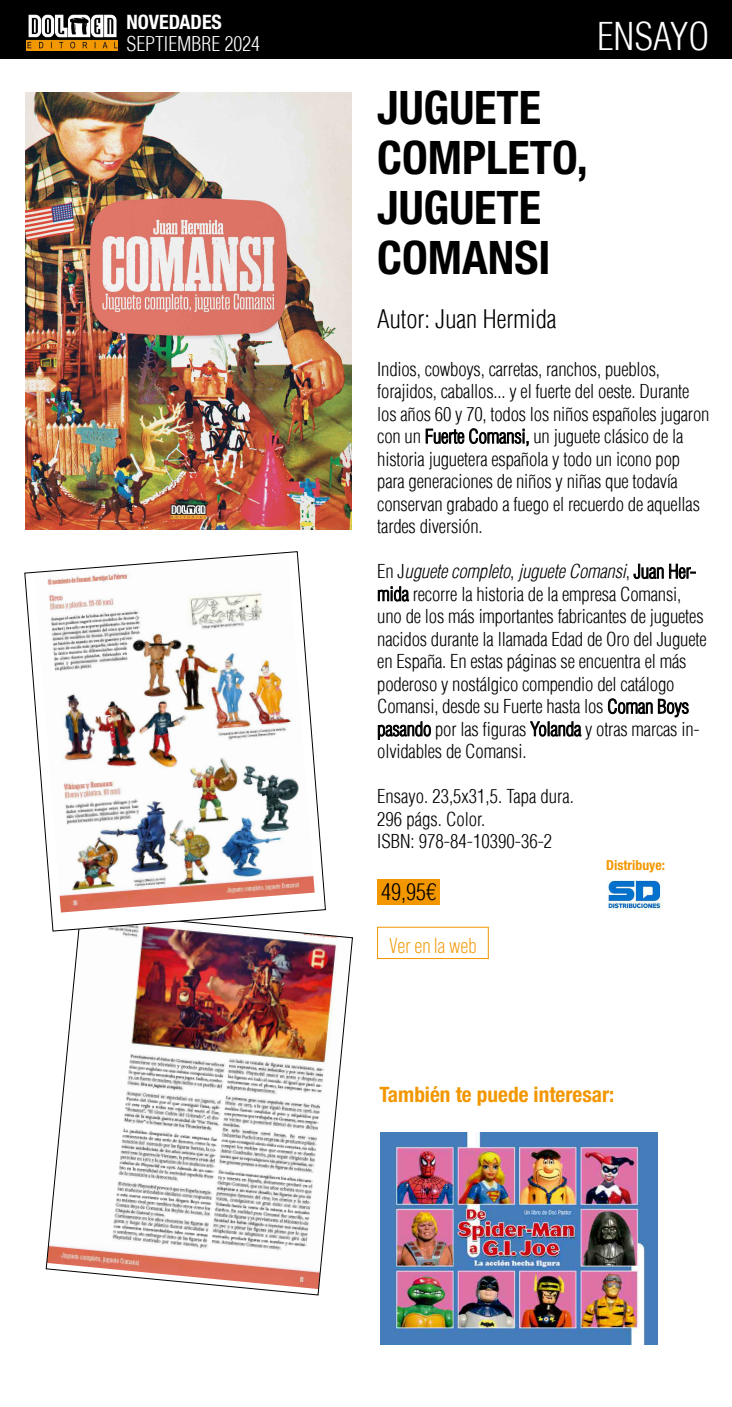
<style>
.page{position:relative;width:732px;height:1407px;background:#fff}
.page>*{position:absolute;margin:0;border:0;box-sizing:border-box;transform-origin:0 0}
.t1{font:700 condensed 46.25px/50px "Helvetica Neue LT Std";color:#000}
.t2{font:300 condensed 37.44px "Helvetica LT";color:#fff}
.t3{font:300 condensed 25px "Helvetica LT";color:#000}
.t4{font:300 condensed 22.5px "Helvetica LT";color:#000}
.t5{font:21.62px "Bebas Neue Pro";color:#f29700}
.t6{font:700 condensed 21.25px "Helvetica Neue LT Std";color:#f29700}
.t7{font:300 condensed 19.88px "Helvetica LT";color:#fff}
.t8{font:700 condensed 19.88px "Helvetica Neue LT Std";color:#fff}
.t9{font:300 condensed 18.75px/22.5px "Helvetica LT";letter-spacing:-.01em;color:#000}
.t10{font:700 condensed 13.75px "Helvetica Neue LT Std";color:#f29700}
.s1{font-style:italic}
</style>
<div class="page">
<img style="left:46px;top:931px;width:306px;height:364px">
<img style="left:24px;top:551px;width:301px;height:380px">
<div style="left:0;top:0;width:731px;height:58px;background:#000"></div>
<img style="left:26px;top:92px;width:325px;height:437px">
<div style="left:377px;top:879px;width:62px;height:25px;background:#f29700"></div>
<img style="left:26px;top:14px;width:91px;height:36px">
<img style="left:608px;top:880px;width:54px;height:31px">
<img style="left:380px;top:1132px;width:277px;height:212px">
<p class="t8" style="left:126px;top:10px;width:97px">NOVEDADES</p>
<p class="t7" style="left:126px;top:31px;width:135px">SEPTIEMBRE 2024</p>
<h2 class="t2" style="left:596px;top:13px;width:114px">ENSAYO</h2>
<h1 class="t1" style="left:377px;top:82px;width:212px">JUGUETE<br>COMPLETO,<br>JUGUETE<br>COMANSI</h1>
<h3 class="t3" style="left:377px;top:303px;width:181px">Autor: Juan Hermida</h3>
<p class="t9" style="left:377px;top:357px;width:333px">Indios, cowboys, carretas, ranchos, pueblos, forajidos, caballos... y el fuerte del oeste. Durante los años 60 y 70, todos los niños españoles jugaron con un Fuerte Comansi, un juguete clásico de la historia juguetera española y todo un icono pop para generaciones de niños y niñas que todavía conservan grabado a fuego el recuerdo de aquellas tardes diversión.</p>
<p class="t9" style="left:377px;top:560px;width:331px">En J<span class="s1">uguete completo</span>, <span class="s1">juguete Comansi</span>, Juan Her&shy;mida recorre la historia de la empresa Comansi, uno de los más importantes fabricantes de juguetes nacidos durante la llamada Edad de Oro del Juguete en España. En estas páginas se encuentra el más poderoso y nostálgico compendio del catálogo Comansi, desde su Fuerte hasta los Coman Boys pasando por las figuras Yolanda y otras marcas in&shy;olvidables de Comansi.</p>
<p class="t9" style="left:377px;top:785px;width:198px">Ensayo. 23,5x31,5. Tapa dura.<br>296 págs. Color.<br>ISBN: 978-84-10390-36-2</p>
<p class="t4" style="left:381px;top:878px;width:56px">49,95€</p>
<p class="t5" style="left:389px;top:933px;width:89px">Ver en la web</p>
<p class="t10" style="left:606px;top:856px;width:60px">Distribuye:</p>
<p class="t6" style="left:379px;top:1081px;width:236px">También te puede interesar:</p>
</div>
